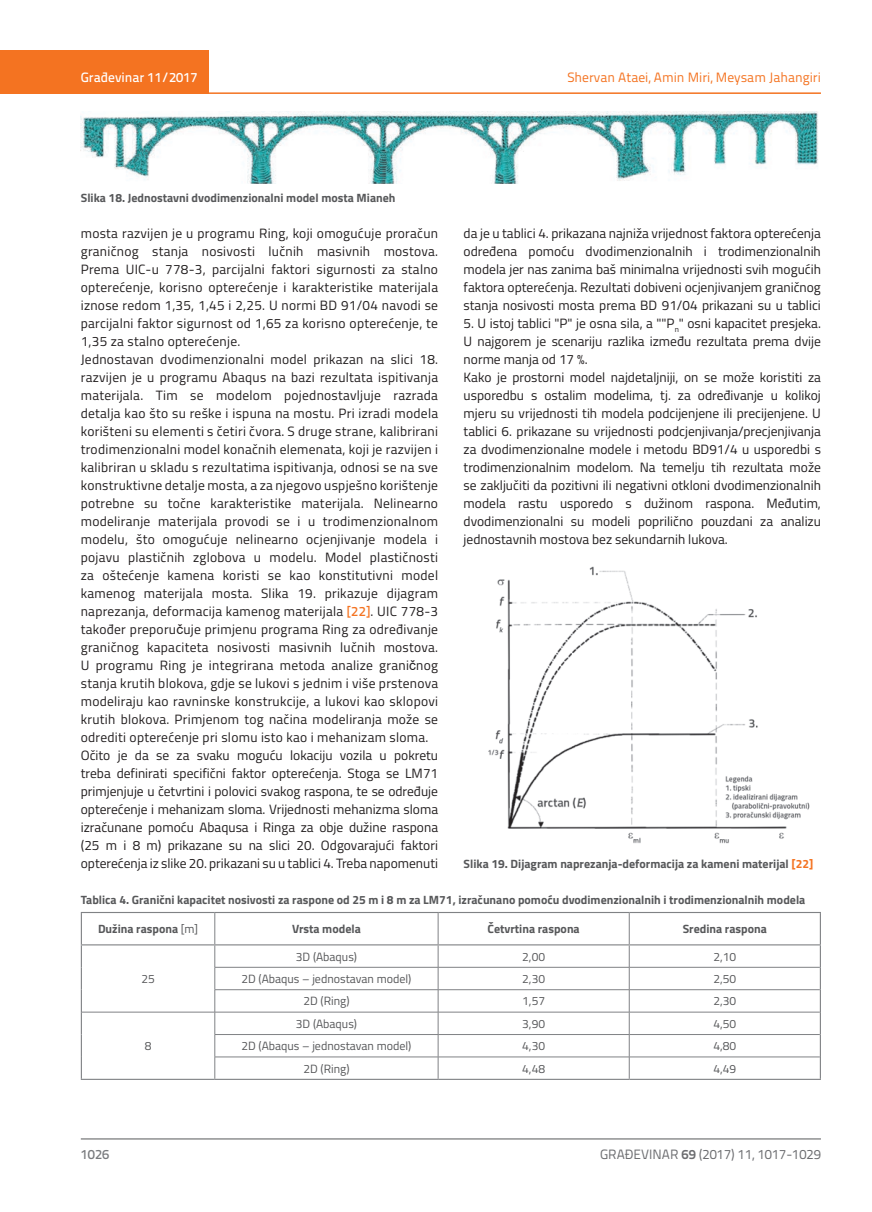
<style>
.page{position:relative;width:872px;height:1212px;background:#fff}
.page>*{position:absolute;margin:0;border:0;box-sizing:border-box;transform-origin:0 0}
.t1{font:13.5px/18px "Titillium";letter-spacing:.02em;color:#231f20}
.t2{font:13.5px/18px "Titillium";color:#231f20}
.t3{font:13.5px "Titillium Text 22 L";color:#f47321}
.t4{font:13.5px "Titillium Text 22 L";color:#6c6d70}
.t5{font:500 13.5px "Titillium Text 22 L";color:#fff}
.t6{font:500 13.5px "Titillium Text 22 L";color:#787a7d}
.t7{font:700 12px "Titillium";color:#57585a}
.t8{font:12px "Titillium";color:#57585a}
.s1{font-family:"Titillium Text 22 L";font-weight:500;color:#f47321}
.s2{font-family:"Arial"}
.s3{color:#f47321}
.s4{font-weight:400}
.s5{font-weight:700}
</style>
<div class="page">
<div style="left:0;top:50px;width:208px;height:44px;background:#f47321"></div>
<hr style="left:0;top:92px;width:821px;height:2px;background:#f47321">
<hr style="left:81px;top:1139px;width:740px;height:1px;background:#57585a">
<img style="left:81px;top:112px;width:737px;height:72px">
<hr style="left:214px;top:913px;width:1px;height:31px;background:#808285">
<hr style="left:438px;top:913px;width:1px;height:31px;background:#808285">
<hr style="left:629px;top:913px;width:1px;height:31px;background:#808285">
<hr style="left:215px;top:967px;width:223px;height:1px;background:#808285">
<hr style="left:438px;top:967px;width:191px;height:1px;background:#808285">
<hr style="left:629px;top:967px;width:191px;height:1px;background:#808285">
<hr style="left:215px;top:989px;width:223px;height:1px;background:#808285">
<hr style="left:438px;top:989px;width:191px;height:1px;background:#808285">
<hr style="left:629px;top:989px;width:191px;height:1px;background:#808285">
<hr style="left:82px;top:1012px;width:133px;height:1px;background:#808285">
<hr style="left:215px;top:1012px;width:223px;height:1px;background:#808285">
<hr style="left:438px;top:1012px;width:191px;height:1px;background:#808285">
<hr style="left:629px;top:1012px;width:191px;height:1px;background:#808285">
<hr style="left:215px;top:1034px;width:223px;height:1px;background:#808285">
<hr style="left:438px;top:1034px;width:191px;height:1px;background:#808285">
<hr style="left:629px;top:1034px;width:191px;height:1px;background:#808285">
<hr style="left:215px;top:1057px;width:223px;height:1px;background:#808285">
<svg style="left:214px;top:945px;width:1px;height:134px"></svg>
<hr style="left:438px;top:1057px;width:191px;height:1px;background:#808285">
<svg style="left:438px;top:945px;width:1px;height:134px"></svg>
<hr style="left:629px;top:1057px;width:191px;height:1px;background:#808285">
<svg style="left:629px;top:945px;width:1px;height:134px"></svg>
<svg style="left:81px;top:945px;width:1px;height:134px"></svg>
<hr style="left:81px;top:1079px;width:134px;height:1px;background:#808285">
<svg style="left:820px;top:945px;width:1px;height:134px"></svg>
<hr style="left:215px;top:1079px;width:223px;height:1px;background:#808285">
<hr style="left:438px;top:1079px;width:191px;height:1px;background:#808285">
<hr style="left:629px;top:1079px;width:192px;height:1px;background:#808285">
<hr style="left:81px;top:912px;width:134px;height:1px;background:#808285">
<hr style="left:81px;top:913px;width:1px;height:31px;background:#808285">
<hr style="left:215px;top:912px;width:223px;height:1px;background:#808285">
<hr style="left:438px;top:912px;width:191px;height:1px;background:#808285">
<hr style="left:629px;top:912px;width:192px;height:1px;background:#808285">
<hr style="left:820px;top:913px;width:1px;height:31px;background:#808285">
<hr style="left:81px;top:944px;width:134px;height:1px;background:#808285">
<hr style="left:215px;top:944px;width:223px;height:1px;background:#808285">
<hr style="left:438px;top:944px;width:191px;height:1px;background:#808285">
<hr style="left:629px;top:944px;width:192px;height:1px;background:#808285">
<img style="left:488px;top:566px;width:322px;height:278px">
<p class="t5" style="left:81px;top:67px;width:118px">Građevinar 11/2017</p>
<p class="t7" style="left:81px;top:188px;width:316px">Slika 18. Jednostavni dvodimenzionalni model mosta Mianeh</p>
<p class="t3" style="left:567px;top:68px;width:255px">Shervan Ataei, Amin Miri, Meysam Jahangiri</p>
<p class="t1" style="left:81px;top:223px;width:359px">mosta razvijen je u programu Ring, koji omogućuje proračun graničnog stanja nosivosti lučnih masivnih mostova.<br>Prema UIC-u 778-3, parcijalni faktori sigurnosti za stalno opterećenje, korisno opterećenje i karakteristike materijala iznose redom 1,35, 1,45 i 2,25. U normi BD 91/04 navodi se parcijalni faktor sigurnost od 1,65 za korisno opterećenje, te 1,35 za stalno opterećenje.<br>Jednostavan dvodimenzionalni model prikazan na slici 18. razvijen je u programu Abaqus na bazi rezultata ispitivanja materijala. Tim se modelom pojednostavljuje razrada detalja kao što su reške i ispuna na mostu. Pri izradi modela korišteni su elementi s četiri čvora. S druge strane, kalibrirani trodimenzionalni model konačnih elemenata, koji je razvijen i kalibriran u skladu s rezultatima ispitivanja, odnosi se na sve konstruktivne detalje mosta, a za njegovo uspješno korištenje potrebne su točne karakteristike materijala. Nelinearno modeliranje materijala provodi se i u trodimenzionalnom modelu, što omogućuje nelinearno ocjenjivanje modela i pojavu plastičnih zglobova u modelu. Model plastičnosti za oštećenje kamena koristi se kao konstitutivni model kamenog materijala mosta. Slika 19. prikazuje dijagram naprezanja, deformacija kamenog materijala <span class="s1">[22]</span>. UIC 778-3 također preporu<span class="s2">č</span>uje primjenu programa Ring za određivanje graničnog kapaciteta nosivosti masivnih lučnih mostova.<br>U programu Ring je integrirana metoda analize grani<span class="s2">č</span>nog stanja krutih blokova, gdje se lukovi s jednim i više prstenova modeliraju kao ravninske konstrukcije, a lukovi kao sklopovi krutih blokova. Primjenom tog načina modeliranja može se odrediti opterećenje pri slomu isto kao i mehanizam sloma.<br>Očito je da se za svaku moguću lokaciju vozila u pokretu treba definirati specifični faktor opterećenja. Stoga se LM71 primjenjuje u četvrtini i polovici svakog raspona, te se određuje opterećenje i mehanizam sloma. Vrijednosti mehanizma sloma izračunane pomoću Abaqusa i Ringa za obje dužine raspona (25 m i 8 m) prikazane su na slici 20. Odgovarajući faktori opterećenja iz slike 20. prikazani su u tablici 4. Treba napomenuti</p>
<p class="t1" style="left:463px;top:223px;width:359px;text-align:justify">da je u tablici 4. prikazana najniža vrijednost faktora opterećenja određena pomoću dvodimenzionalnih i trodimenzionalnih modela jer nas zanima baš minimalna vrijednosti svih mogućih faktora opterećenja. Rezultati dobiveni ocjenjivanjem graničnog stanja nosivosti mosta prema BD 91/04 prikazani su u tablici</p>
<p class="t2" style="left:463px;top:313px;width:359px">5. U istoj tablici "P" je osna sila, a ""P<sub>n</sub>" osni kapacitet presjeka.<br>U najgorem je scenariju razlika između rezultata prema dvije norme manja od 17 %.<br>Kako je prostorni model najdetaljniji, on se može koristiti za usporedbu s ostalim modelima, tj. za određivanje u kolikoj mjeru su vrijednosti tih modela podcijenjene ili precijenjene. U tablici 6. prikazane su vrijednosti podcjenjivanja/precjenjivanja za dvodimenzionalne modele i metodu BD91/4 u usporedbi s trodimenzionalnim modelom. Na temelju tih rezultata može se zaključiti da pozitivni ili negativni otkloni dvodimenzionalnih modela rastu usporedo s dužinom raspona. Međutim, dvodimenzionalni su modeli poprilično pouzdani za analizu jednostavnih mostova bez sekundarnih lukova.</p>
<p class="t7" style="left:463px;top:855px;width:351px">Slika 19. Dijagram naprezanja-deformacija za kameni materijal <span class="s3">[22]</span></p>
<p class="t7" style="left:81px;top:891px;width:726px">Tablica 4. Granični kapacitet nosivosti za raspone od 25 m i 8 m za LM71, izračunano pomoću dvodimenzionalnih i trodimenzionalnih modela</p>
<p class="t7" style="left:98px;top:920px;width:102px">Dužina raspona <span class="s4">[m]</span></p>
<p class="t7" style="left:292px;top:920px;width:70px">Vrsta modela</p>
<p class="t7" style="left:487px;top:920px;width:94px">Četvrtina raspona</p>
<p class="t7" style="left:682px;top:920px;width:86px">Sredina raspona</p>
<p class="t8" style="left:141px;top:970px;width:15px">25</p>
<p class="t8" style="left:296px;top:947px;width:63px">3D (Abaqus)</p>
<p class="t8" style="left:522px;top:947px;width:24px">2,00</p>
<p class="t8" style="left:713px;top:947px;width:24px">2,10</p>
<p class="t8" style="left:241px;top:970px;width:171px">2D (Abaqus – jednostavan model)</p>
<p class="t8" style="left:522px;top:970px;width:24px">2,30</p>
<p class="t8" style="left:713px;top:970px;width:24px">2,50</p>
<p class="t8" style="left:303px;top:992px;width:48px">2D (Ring)</p>
<p class="t8" style="left:522px;top:992px;width:24px">1,57</p>
<p class="t8" style="left:713px;top:992px;width:24px">2,30</p>
<p class="t8" style="left:145px;top:1037px;width:8px">8</p>
<p class="t8" style="left:296px;top:1015px;width:63px">3D (Abaqus)</p>
<p class="t8" style="left:522px;top:1015px;width:24px">3,90</p>
<p class="t8" style="left:713px;top:1015px;width:24px">4,50</p>
<p class="t8" style="left:241px;top:1037px;width:171px">2D (Abaqus – jednostavan model)</p>
<p class="t8" style="left:522px;top:1037px;width:24px">4,30</p>
<p class="t8" style="left:713px;top:1037px;width:24px">4,80</p>
<p class="t8" style="left:303px;top:1059px;width:48px">2D (Ring)</p>
<p class="t8" style="left:522px;top:1059px;width:24px">4,48</p>
<p class="t8" style="left:713px;top:1059px;width:24px">4,49</p>
<p class="t6" style="left:81px;top:1144px;width:30px">1026</p>
<p class="t4" style="left:600px;top:1144px;width:222px">GRAĐEVINAR <span class="s5">69</span> (2017) 11, 1017-1029</p>
</div>
